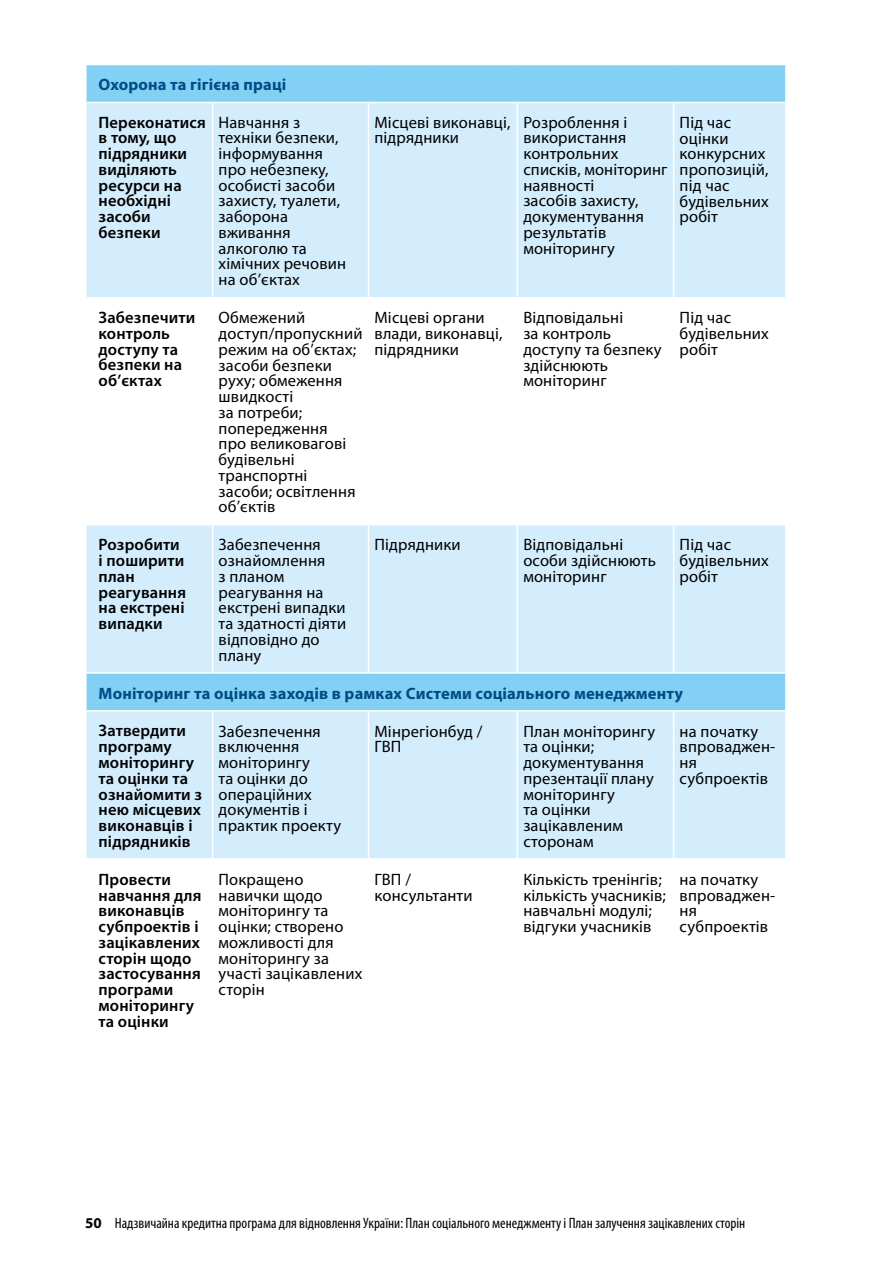
<style>
.page{position:relative;width:893px;height:1263px;background:#fff}
.page>*{position:absolute;margin:0;border:0;box-sizing:border-box;transform-origin:0 0}
.t1{font:16.5px/15.8px "Myriad Pro";letter-spacing:.01em;color:#000}
.t2{font:600 16.5px/15.8px "Myriad Pro";letter-spacing:.01em;color:#000}
.t3{font:700 16.5px "Myriad Pro";letter-spacing:.01em;color:#004c86}
.t4{font:condensed 15px "Myriad Pro";color:#000}
.s1{font-weight:700;font-stretch:normal}
</style>
<div class="page">
<div style="left:87px;top:65px;width:698px;height:37px;background:#83d0f5"></div>
<svg style="left:87px;top:103px;width:698px;height:755px;fill:#d4edfc"></svg>
<hr style="left:85px;top:672px;width:128px;height:2px;background:#fff">
<hr style="left:213px;top:672px;width:156px;height:2px;background:#fff">
<hr style="left:369px;top:672px;width:148px;height:2px;background:#fff">
<hr style="left:517px;top:672px;width:157px;height:2px;background:#fff">
<hr style="left:674px;top:672px;width:113px;height:2px;background:#fff">
<hr style="left:85px;top:710px;width:128px;height:1px;background:#fff">
<hr style="left:213px;top:710px;width:156px;height:1px;background:#fff">
<hr style="left:369px;top:710px;width:148px;height:1px;background:#fff">
<hr style="left:517px;top:710px;width:157px;height:1px;background:#fff">
<hr style="left:674px;top:710px;width:113px;height:1px;background:#fff">
<hr style="left:85px;top:297px;width:128px;height:2px;background:#fff">
<hr style="left:213px;top:297px;width:156px;height:2px;background:#fff">
<hr style="left:369px;top:297px;width:148px;height:2px;background:#fff">
<hr style="left:517px;top:297px;width:157px;height:2px;background:#fff">
<hr style="left:674px;top:297px;width:113px;height:2px;background:#fff">
<hr style="left:85px;top:524px;width:128px;height:1px;background:#fff">
<hr style="left:213px;top:524px;width:156px;height:1px;background:#fff">
<hr style="left:369px;top:524px;width:148px;height:1px;background:#fff">
<hr style="left:517px;top:524px;width:157px;height:1px;background:#fff">
<hr style="left:674px;top:524px;width:113px;height:1px;background:#fff">
<hr style="left:212px;top:103px;width:1px;height:194px;background:#fff">
<hr style="left:368px;top:103px;width:1px;height:194px;background:#fff">
<hr style="left:517px;top:103px;width:1px;height:194px;background:#fff">
<hr style="left:673px;top:103px;width:1px;height:194px;background:#fff">
<hr style="left:212px;top:299px;width:1px;height:225px;background:#fff">
<hr style="left:368px;top:299px;width:1px;height:225px;background:#fff">
<hr style="left:517px;top:299px;width:1px;height:225px;background:#fff">
<hr style="left:673px;top:299px;width:1px;height:225px;background:#fff">
<hr style="left:212px;top:525px;width:1px;height:147px;background:#fff">
<hr style="left:368px;top:525px;width:1px;height:147px;background:#fff">
<hr style="left:517px;top:525px;width:1px;height:147px;background:#fff">
<hr style="left:673px;top:525px;width:1px;height:147px;background:#fff">
<hr style="left:212px;top:711px;width:1px;height:147px;background:#fff">
<hr style="left:368px;top:711px;width:1px;height:147px;background:#fff">
<hr style="left:517px;top:711px;width:1px;height:147px;background:#fff">
<hr style="left:673px;top:711px;width:1px;height:147px;background:#fff">
<p class="t3" style="left:99px;top:73px;width:189px">Охорона та гігієна праці</p>
<p class="t2" style="left:99px;top:114px;width:109px">Переконатися в тому, що підрядники виділяють ресурси на необхідні засоби безпеки</p>
<p class="t1" style="left:219px;top:114px;width:129px">Навчання з техніки безпеки, інформування про небезпеку, особисті засоби захисту, туалети, заборона вживання алкоголю та хімічних речовин на об’єктах</p>
<p class="t1" style="left:375px;top:114px;width:138px">Місцеві виконавці, підрядники</p>
<p class="t1" style="left:523px;top:114px;width:146px">Розроблення і використання контрольних списків, моніторинг наявності<br>засобів захисту, документування результатів моніторингу</p>
<p class="t1" style="left:680px;top:114px;width:91px">Під час оцінки конкурсних пропозицій, під час будівельних робіт</p>
<p class="t2" style="left:99px;top:309px;width:98px">Забезпечити контроль доступу та безпеки на об’єктах</p>
<p class="t1" style="left:219px;top:310px;width:145px">Обмежений доступ/пропускний режим на об’єктах; засоби безпеки руху; обмеження швидкості<br>за потреби; попередження<br>про великовагові будівельні транспортні засоби; освітлення об’єктів</p>
<p class="t1" style="left:375px;top:310px;width:129px">Місцеві органи влади, виконавці, підрядники</p>
<p class="t1" style="left:523px;top:310px;width:140px">Відповідальні<br>за контроль доступу та безпеку здійснюють моніторинг</p>
<p class="t1" style="left:680px;top:310px;width:91px">Під час будівельних робіт</p>
<p class="t2" style="left:99px;top:536px;width:89px">Розробити і поширити план реагування на екстрені випадки</p>
<p class="t1" style="left:219px;top:537px;width:129px">Забезпечення ознайомлення<br>з планом реагування на екстрені випадки та здатності діяти відповідно до плану</p>
<p class="t1" style="left:375px;top:537px;width:88px">Підрядники</p>
<p class="t1" style="left:523px;top:537px;width:134px">Відповідальні особи здійснюють моніторинг</p>
<p class="t1" style="left:680px;top:537px;width:91px">Під час будівельних робіт</p>
<p class="t3" style="left:99px;top:682px;width:586px">Моніторинг та оцінка заходів в рамках Системи соціального менеджменту</p>
<p class="t2" style="left:99px;top:723px;width:105px">Затвердити програму моніторингу та оцінки та ознайомити з нею місцевих виконавців і підрядників</p>
<p class="t1" style="left:219px;top:723px;width:124px">Забезпечення включення моніторингу<br>та оцінки до операційних документів і практик проекту</p>
<p class="t1" style="left:375px;top:723px;width:109px">Мінрегіонбуд /<br>ГВП</p>
<p class="t1" style="left:523px;top:723px;width:133px">План моніторингу та оцінки; документування презентації плану моніторингу<br>та оцінки зацікавленим сторонам</p>
<p class="t1" style="left:680px;top:723px;width:97px">на початку впроваджен&shy;ня субпроектів</p>
<p class="t2" style="left:99px;top:871px;width:104px">Провести навчання для виконавців субпроектів і зацікавлених сторін щодо застосування програми моніторингу та оцінки</p>
<p class="t1" style="left:219px;top:871px;width:145px">Покращено навички щодо моніторингу та оцінки; створено можливості для моніторингу за участі зацікавлених сторін</p>
<p class="t1" style="left:375px;top:871px;width:100px">ГВП / консультанти</p>
<p class="t1" style="left:523px;top:871px;width:144px">Кількість тренінгів; кількість учасників; навчальні модулі; відгуки учасників</p>
<p class="t1" style="left:680px;top:871px;width:97px">на початку впроваджен&shy;ня субпроектів</p>
<p class="t4" style="left:85px;top:1214px;width:662px"><span class="s1">50</span> Надзвичайна кредитна програма для відновлення України: План соціального менеджменту і План залучення зацікавлених сторін</p>
</div>
